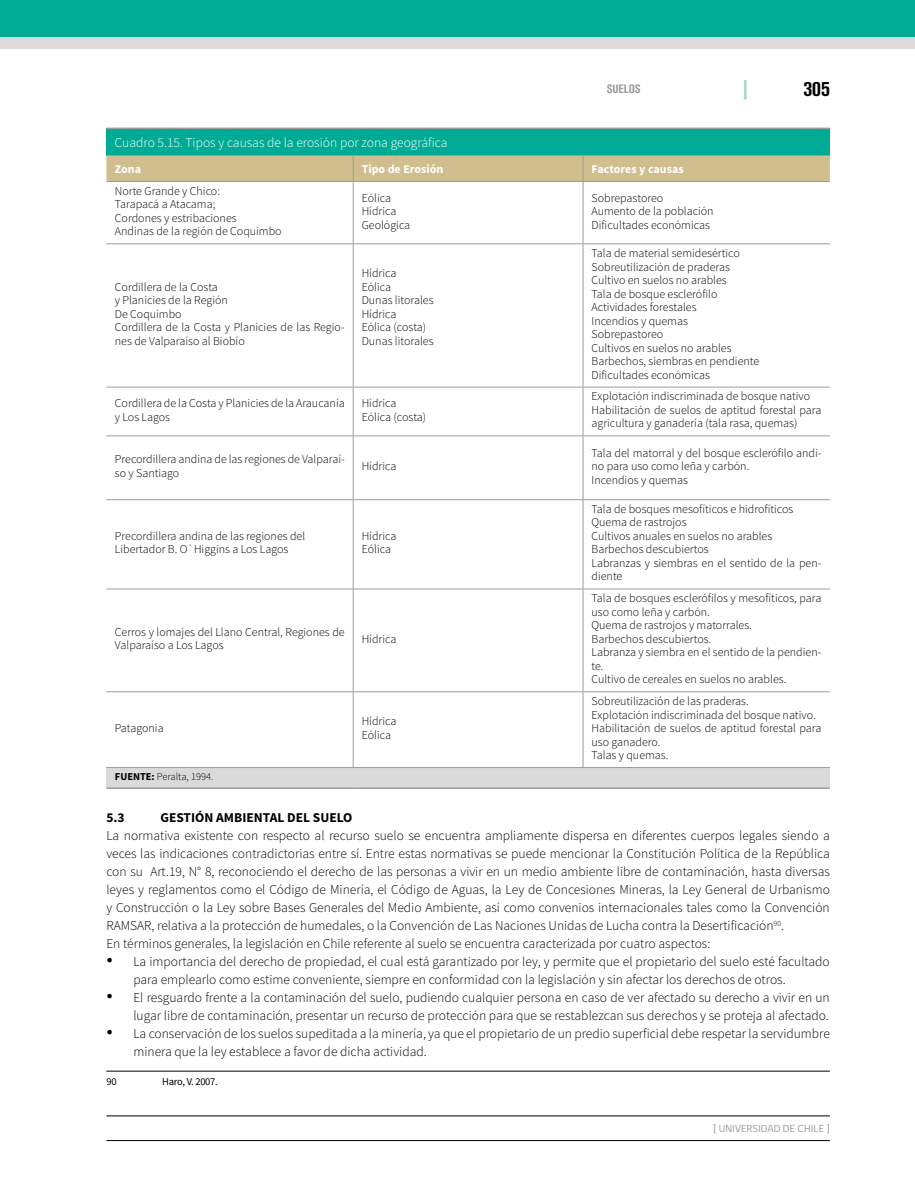
<style>
.page{position:relative;width:915px;height:1191px;background:#fff}
.page>*{position:absolute;margin:0;border:0;box-sizing:border-box;transform-origin:0 0}
.t1{font:700 condensed 21px "Akzidenz Grotesk BQ";color:#000;scale:1.06 1}
.t2{font:700 condensed 21px "Akzidenz Grotesk BQ";color:#a6d6cc;scale:1.06 1}
.t3{font:300 13.5px/18px "Source Sans Pro";color:#000}
.t4{font:300 13.5px "Source Sans Pro";color:#fff}
.t5{font:700 13.5px "Source Sans Pro";color:#000}
.t6{font:300 12px/13.5px "Source Sans Pro";color:#010202}
.t7{font:700 12px "Source Sans Pro";color:#fff}
.t8{font:700 condensed 12px "Akzidenz Grotesk BQ";color:#9d9d9c;scale:1.06 1}
.t9{font:10.5px "gob CL";color:#9d9d9c;scale:1.06 1}
.t10{font:300 10.5px "Source Sans Pro";color:#000}
.t11{font:10.5px "Source Sans Pro";letter-spacing:-.025em;color:#000}
.s1{font-weight:700}
.s2{font-family:"Times New Roman";font-weight:400;font-size:18px}
</style>
<div class="page">
<div style="left:1px;top:0;width:913px;height:48px;background:#dcdcdc"></div>
<hr style="left:106px;top:1115px;width:723px;height:1px;background:#000">
<hr style="left:106px;top:1140px;width:723px;height:1px;background:#000">
<div style="left:1px;top:0;width:913px;height:36px;background:#00ab96"></div>
<div style="left:106px;top:128px;width:723px;height:27px;background:#00ab96"></div>
<svg style="left:106px;top:182px;width:723px;height:509px"></svg>
<svg style="left:106px;top:692px;width:723px;height:75px"></svg>
<div style="left:106px;top:767px;width:723px;height:21px;background:#dadada"></div>
<hr style="left:106px;top:128px;width:247px;height:1px;background:#9d9d9c">
<hr style="left:353px;top:128px;width:230px;height:1px;background:#9d9d9c">
<hr style="left:583px;top:128px;width:246px;height:1px;background:#9d9d9c">
<hr style="left:106px;top:787px;width:247px;height:2px;background:#9d9d9c">
<hr style="left:353px;top:787px;width:230px;height:2px;background:#9d9d9c">
<hr style="left:583px;top:787px;width:246px;height:2px;background:#9d9d9c">
<div style="left:106px;top:155px;width:723px;height:26px;background:#d0be8e"></div>
<hr style="left:106px;top:181px;width:247px;height:1px;background:#9d9d9c">
<hr style="left:353px;top:181px;width:230px;height:1px;background:#9d9d9c">
<hr style="left:353px;top:182px;width:1px;height:61px;background:#9d9d9c">
<hr style="left:583px;top:181px;width:246px;height:1px;background:#9d9d9c">
<hr style="left:582px;top:182px;width:1px;height:61px;background:#9d9d9c">
<hr style="left:106px;top:243px;width:247px;height:1px;background:#9d9d9c">
<hr style="left:353px;top:243px;width:230px;height:1px;background:#9d9d9c">
<hr style="left:353px;top:244px;width:1px;height:143px;background:#9d9d9c">
<hr style="left:583px;top:243px;width:246px;height:1px;background:#9d9d9c">
<hr style="left:582px;top:244px;width:1px;height:143px;background:#9d9d9c">
<hr style="left:106px;top:387px;width:247px;height:1px;background:#9d9d9c">
<hr style="left:353px;top:387px;width:230px;height:1px;background:#9d9d9c">
<hr style="left:353px;top:387px;width:1px;height:48px;background:#9d9d9c">
<hr style="left:583px;top:387px;width:246px;height:1px;background:#9d9d9c">
<hr style="left:582px;top:387px;width:1px;height:48px;background:#9d9d9c">
<hr style="left:106px;top:435px;width:247px;height:1px;background:#9d9d9c">
<hr style="left:353px;top:435px;width:230px;height:1px;background:#9d9d9c">
<hr style="left:353px;top:436px;width:1px;height:63px;background:#9d9d9c">
<hr style="left:583px;top:435px;width:246px;height:1px;background:#9d9d9c">
<hr style="left:582px;top:436px;width:1px;height:63px;background:#9d9d9c">
<hr style="left:106px;top:499px;width:247px;height:1px;background:#9d9d9c">
<hr style="left:353px;top:499px;width:230px;height:1px;background:#9d9d9c">
<hr style="left:353px;top:500px;width:1px;height:88px;background:#9d9d9c">
<hr style="left:583px;top:499px;width:246px;height:1px;background:#9d9d9c">
<hr style="left:582px;top:500px;width:1px;height:88px;background:#9d9d9c">
<hr style="left:106px;top:588px;width:247px;height:1px;background:#9d9d9c">
<hr style="left:353px;top:588px;width:230px;height:1px;background:#9d9d9c">
<hr style="left:353px;top:589px;width:1px;height:102px;background:#9d9d9c">
<hr style="left:583px;top:588px;width:246px;height:1px;background:#9d9d9c">
<hr style="left:582px;top:589px;width:1px;height:102px;background:#9d9d9c">
<hr style="left:106px;top:691px;width:247px;height:1px;background:#9d9d9c">
<hr style="left:353px;top:691px;width:230px;height:1px;background:#9d9d9c">
<hr style="left:353px;top:692px;width:1px;height:75px;background:#9d9d9c">
<hr style="left:583px;top:691px;width:246px;height:1px;background:#9d9d9c">
<hr style="left:582px;top:692px;width:1px;height:75px;background:#9d9d9c">
<hr style="left:106px;top:767px;width:247px;height:1px;background:#9d9d9c">
<hr style="left:353px;top:767px;width:230px;height:1px;background:#9d9d9c">
<hr style="left:583px;top:767px;width:246px;height:1px;background:#9d9d9c">
<hr style="left:106px;top:1070px;width:723px;height:1px;background:#000">
<p class="t8" style="left:606px;top:82px;width:33px">SUELOS</p>
<h1 class="t2" style="left:743px;top:76px;width:6px">|</h1>
<h1 class="t1" style="left:803px;top:76px;width:26px">305</h1>
<p class="t4" style="left:115px;top:134px;width:334px">Cuadro 5.15. Tipos y causas de la erosión por zona geográfica</p>
<p class="t7" style="left:115px;top:161px;width:28px">Zona</p>
<p class="t7" style="left:361px;top:161px;width:83px">Tipo de Erosión</p>
<p class="t7" style="left:591px;top:161px;width:94px">Factores y causas</p>
<p class="t6" style="left:115px;top:184px;width:168px">Norte Grande y Chico:<br>Tarapacá a Atacama;<br>Cordones y estribaciones<br>Andinas de la región de Coquimbo</p>
<p class="t6" style="left:361px;top:191px;width:50px">Eólica<br>Hídrica<br>Geológica</p>
<p class="t6" style="left:591px;top:191px;width:124px">Sobrepastoreo<br>Aumento de la población<br>Dificultades económicas</p>
<p class="t6" style="left:115px;top:280px;width:231px">Cordillera de la Costa<br>y Planicies de la Región<br>De Coquimbo<br>Cordillera de la Costa y Planicies de las Regio&shy;nes de Valparaíso al Biobío</p>
<p class="t6" style="left:361px;top:267px;width:73px">Hídrica<br>Eólica<br>Dunas litorales<br>Hídrica<br>Eólica (costa)<br>Dunas litorales</p>
<p class="t6" style="left:591px;top:246px;width:169px">Tala de material semidesértico<br>Sobreutilización de praderas<br>Cultivo en suelos no arables<br>Tala de bosque esclerófilo<br>Actividades forestales<br>Incendios y quemas<br>Sobrepastoreo<br>Cultivos en suelos no arables<br>Barbechos, siembras en pendiente<br>Dificultades económicas</p>
<p class="t6" style="left:115px;top:396px;width:231px">Cordillera de la Costa y Planicies de la Araucanía y Los Lagos</p>
<p class="t6" style="left:361px;top:396px;width:66px">Hídrica<br>Eólica (costa)</p>
<p class="t6" style="left:591px;top:390px;width:231px">Explotación indiscriminada de bosque nativo<br>Habilitación de suelos de aptitud forestal para agricultura y ganadería (tala rasa, quemas)</p>
<p class="t6" style="left:115px;top:453px;width:231px">Precordillera andina de las regiones de Valparaí&shy;so y Santiago</p>
<p class="t6" style="left:361px;top:459px;width:36px">Hídrica</p>
<p class="t6" style="left:591px;top:446px;width:231px">Tala del matorral y del bosque esclerófilo andi&shy;no para uso como leña y carbón.<br>Incendios y quemas</p>
<p class="t6" style="left:115px;top:529px;width:192px">Precordillera andina de las regiones del<br>Libertador B. O`Higgins a Los Lagos</p>
<p class="t6" style="left:361px;top:529px;width:36px">Hídrica<br>Eólica</p>
<p class="t6" style="left:115px;top:625px;width:231px">Cerros y lomajes del Llano Central, Regiones de<br>Valparaíso a Los Lagos</p>
<p class="t6" style="left:361px;top:632px;width:36px">Hídrica</p>
<p class="t6" style="left:115px;top:721px;width:50px">Patagonia</p>
<p class="t6" style="left:361px;top:714px;width:36px">Hídrica<br>Eólica</p>
<p class="t6" style="left:591px;top:502px;width:231px">Tala de bosques mesofíticos e hidrofíticos<br>Quema de rastrojos<br>Cultivos anuales en suelos no arables<br>Barbechos descubiertos<br>Labranzas y siembras en el sentido de la pen&shy;diente</p>
<p class="t6" style="left:591px;top:591px;width:231px">Tala de bosques esclerófilos y mesofíticos, para uso como leña y carbón.<br>Quema de rastrojos y matorrales.<br>Barbechos descubiertos.<br>Labranza y siembra en el sentido de la pendien&shy;te.<br>Cultivo de cereales en suelos no arables.</p>
<p class="t6" style="left:591px;top:694px;width:231px">Sobreutilización de las praderas.<br>Explotación indiscriminada del bosque nativo.<br>Habilitación de suelos de aptitud forestal para uso ganadero.<br>Talas y quemas.</p>
<p class="t10" style="left:115px;top:770px;width:100px"><span class="s1">FUENTE:</span> Peralta, 1994.</p>
<p class="t5" style="left:106px;top:809px;width:20px">5.3</p>
<p class="t5" style="left:160px;top:809px;width:193px">GESTIÓN AMBIENTAL DEL SUELO</p>
<p class="t3" style="left:106px;top:826px;width:724px">La normativa existente con respecto al recurso suelo se encuentra ampliamente dispersa en diferentes cuerpos legales siendo a veces las indicaciones contradictorias entre sí. Entre estas normativas se puede mencionar la Constitución Política de la República con su Art.19, N° 8, reconociendo el derecho de las personas a vivir en un medio ambiente libre de contaminación, hasta diversas leyes y reglamentos como el Código de Minería, el Código de Aguas, la Ley de Concesiones Mineras, la Ley General de Urbanismo y Construcción o la Ley sobre Bases Generales del Medio Ambiente, así como convenios internacionales tales como la Convención RAMSAR, relativa a la protección de humedales, o la Convención de Las Naciones Unidas de Lucha contra la Desertificación<sup>90</sup>.<br>En términos generales, la legislación en Chile referente al suelo se encuentra caracterizada por cuatro aspectos:</p>
<p class="t3" style="left:133px;top:952px;width:697px;text-indent:-27px"><span class="s2">•</span> La importancia del derecho de propiedad, el cual está garantizado por ley, y permite que el propietario del suelo esté facultado para emplearlo como estime conveniente, siempre en conformidad con la legislación y sin afectar los derechos de otros.</p>
<p class="t3" style="left:106px;top:988px;width:724px;text-align:right"><span class="s2">•</span> El resguardo frente a la contaminación del suelo, pudiendo cualquier persona en caso de ver afectado su derecho a vivir en un lugar libre de contaminación, presentar un recurso de protección para que se restablezcan sus derechos y se proteja al afectado.</p>
<p class="t3" style="left:133px;top:1024px;width:697px;text-indent:-27px"><span class="s2">•</span> La conservación de los suelos supeditada a la minería, ya que el propietario de un predio superficial debe respetar la servidumbre minera que la ley establece a favor de dicha actividad.</p>
<p class="t11" style="left:106px;top:1074px;width:12px">90</p>
<p class="t11" style="left:162px;top:1074px;width:57px">Haro, V. 2007.</p>
<p class="t9" style="left:713px;top:1121px;width:112px">[ UNIVERSIDAD DE CHILE ]</p>
</div>
